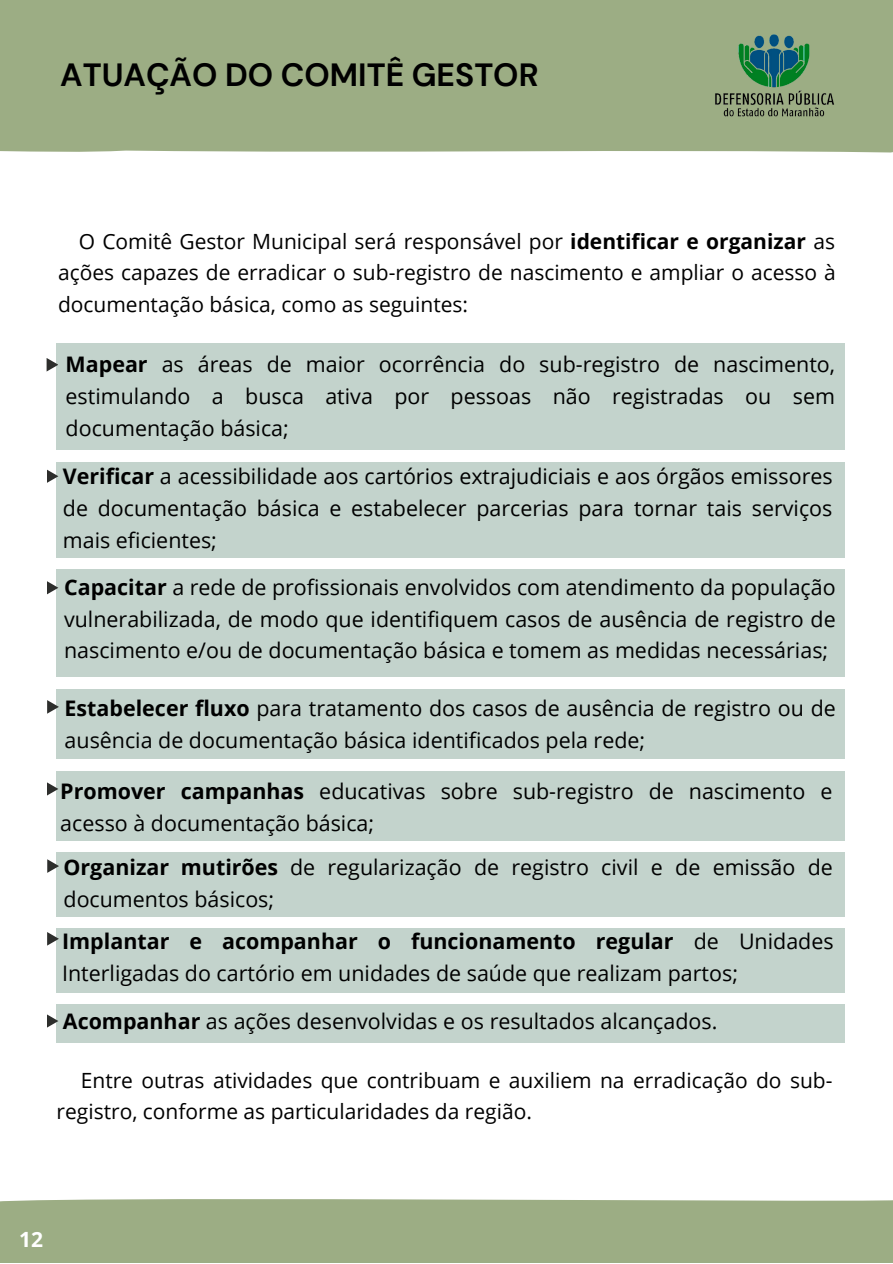
<style>
.page{position:relative;width:893px;height:1264px;background:#fff}
.page>*{position:absolute;margin:0;border:0;box-sizing:border-box;transform-origin:0 0}
.t1{font:700 32.1px "DM Sans";color:#000}
.t2{font:21.45px/31.5px "Open Sans";color:#000}
.t3{font:21px/31.5px "Open Sans";color:#000;text-align:justify}
.t4{font:700 21px "Open Sans";color:#fff}
.s1{font-weight:700}
</style>
<div class="page">
<div style="left:57px;top:343px;width:787px;height:107px;background:#c3d3cc"></div>
<svg style="left:47px;top:358px;width:11px;height:13px"></svg>
<div style="left:57px;top:462px;width:788px;height:95px;background:#c3d3cc"></div>
<svg style="left:47px;top:469px;width:11px;height:14px"></svg>
<div style="left:57px;top:569px;width:788px;height:108px;background:#c3d3cc"></div>
<svg style="left:47px;top:581px;width:11px;height:13px"></svg>
<div style="left:56px;top:689px;width:788px;height:70px;background:#c3d3cc"></div>
<svg style="left:47px;top:700px;width:12px;height:13px"></svg>
<div style="left:57px;top:771px;width:788px;height:69px;background:#c3d3cc"></div>
<svg style="left:47px;top:782px;width:11px;height:13px"></svg>
<div style="left:56px;top:852px;width:788px;height:64px;background:#c3d3cc"></div>
<svg style="left:47px;top:859px;width:12px;height:13px"></svg>
<div style="left:56px;top:928px;width:788px;height:64px;background:#c3d3cc"></div>
<svg style="left:47px;top:932px;width:12px;height:13px"></svg>
<div style="left:57px;top:1004px;width:788px;height:38px;background:#c3d3cc"></div>
<svg style="left:47px;top:1014px;width:11px;height:13px"></svg>
<div style="left:0;top:0;width:892px;height:152px;background:#9cad84"></div>
<div style="left:0;top:1199px;width:892px;height:63px;background:#9cad84"></div>
<img style="left:715px;top:34px;width:119px;height:83px">
<p class="t1" style="left:60px;top:54px;width:480px">ATUAÇÃO DO COMITÊ GESTOR</p>
<p class="t3" style="left:58px;top:225px;width:779px;text-indent:21px">O Comitê Gestor Municipal será responsável por <span class="s1">identificar e organizar</span> as ações capazes de erradicar o sub-registro de nascimento e ampliar o acesso à documentação básica, como as seguintes:</p>
<p class="t2" style="left:66px;top:347px;width:771px;line-height:32.1px;text-align:justify"><span class="s1">Mapear</span> as á reas de maior ocorrência do sub-registro de nascimento, estimulando a busca ativa por pessoas não registradas ou sem documentação básica;</p>
<p class="t2" style="left:63px;top:459px;width:771px;line-height:32.1px;text-align:justify"><span class="s1">Verificar</span> a acessibilidade aos cartórios extrajudiciais e aos órgãos emissores de documentação básica e estabelecer parcerias para tornar tais serviços mais eficientes;</p>
<p class="t2" style="left:64px;top:571px;width:773px;text-align:justify"><span class="s1">Capacitar</span> a rede de profissionais envolvidos com atendimento da população vulnerabilizada, de modo que identifiquem casos de ausência de registro de nascimento e/ou de documentação básica e tomem as medidas necessárias;</p>
<p class="t2" style="left:65px;top:692px;width:772px"><span class="s1">Estabelecer fluxo</span> para tratamento dos casos de ausência de registro ou de ausência de documentação básica identificados pela rede;</p>
<p class="t2" style="left:60px;top:775px;width:773px"><span class="s1">Promover campanhas</span> educativas sobre sub-registro de nascimento e acesso à documentação básica;</p>
<p class="t2" style="left:63px;top:851px;width:770px"><span class="s1">Organizar mutirões</span> de regularização de registro civil e de emissão de documentos básicos;</p>
<p class="t2" style="left:62px;top:924px;width:773px"><span class="s1">Implantar e acompanhar o funcionamento regular</span> de Unidades<br>Interligadas do cartório em unidades de saúde que realizam partos;</p>
<p class="t2" style="left:63px;top:1005px;width:656px"><span class="s1">Acompanhar</span> as ações desenvolvidas e os resultados alcançados.</p>
<p class="t3" style="left:57px;top:1064px;width:777px;text-indent:24px">Entre outras atividades que contribuam e auxiliem na erradicação do sub&shy;registro, conforme as particularidades da região.</p>
<p class="t4" style="left:19px;top:1224px;width:25px">12</p>
</div>
